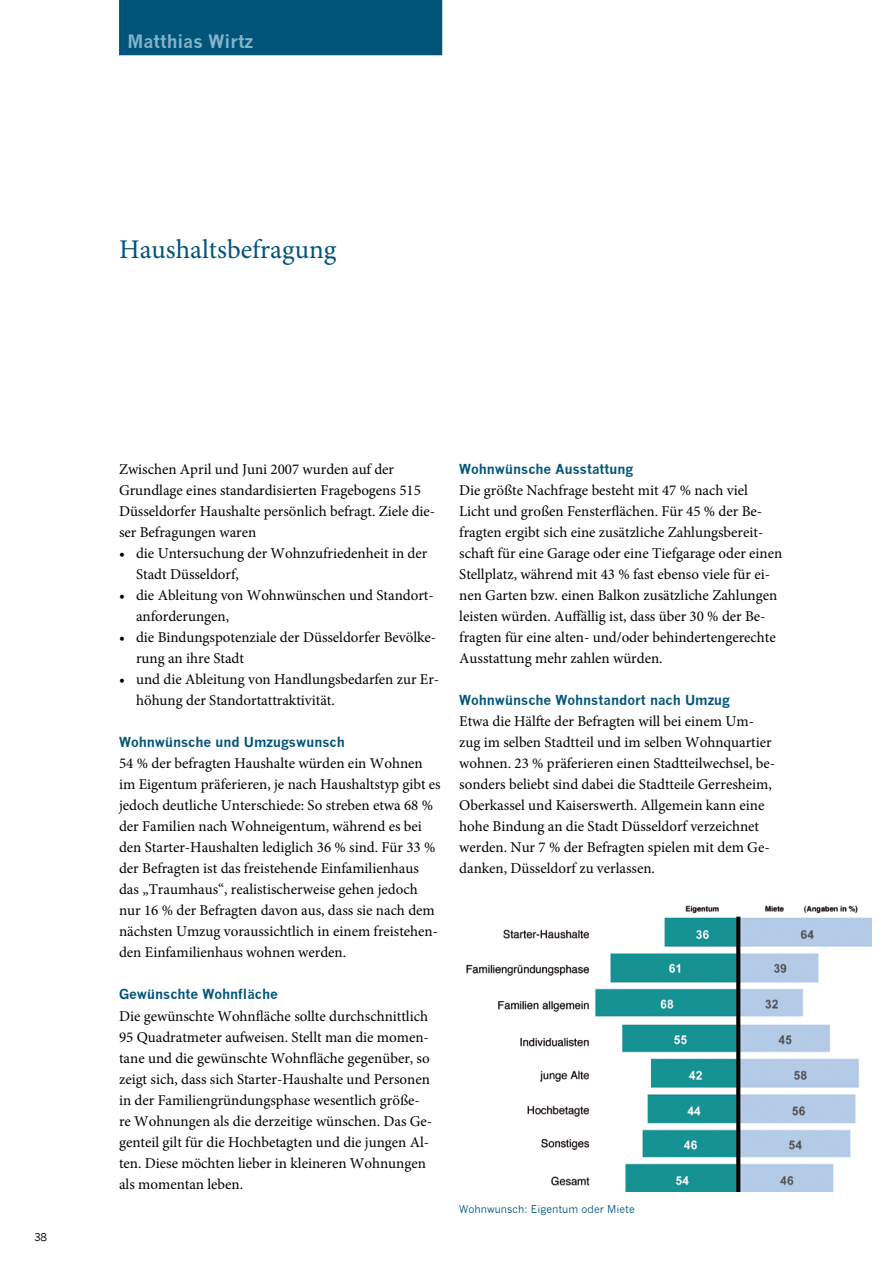
<style>
.page{position:relative;width:893px;height:1263px;background:#fff}
.page>*{position:absolute;margin:0;border:0;box-sizing:border-box;transform-origin:0 0}
.t1{font:27px "Minion Pro";color:#00547a}
.t2{font:700 18px "News Gothic";color:#85b4ca}
.t3{font:15px/21px "Minion Pro";color:#000}
.t4{font:700 13.5px "News Gothic";color:#00547a}
.t5{font:10.5px "News Gothic";color:#00547a}
.t6{font:10.5px "News Gothic";color:#000}
</style>
<div class="page">
<div style="left:119px;top:0;width:323px;height:55px;background:#00547a"></div>
<img style="left:466px;top:905px;width:406px;height:287px">
<p class="t2" style="left:128px;top:30px;width:127px">Matthias Wirtz</p>
<h1 class="t1" style="left:119px;top:231px;width:219px">Haushaltsbefragung</h1>
<p class="t6" style="left:34px;top:1231px;width:15px">38</p>
<p class="t3" style="left:119px;top:459px;width:318px">Zwischen April und Juni 2007 wurden auf der Grundlage eines standardisierten Fragebogens 515<br>Düsseldorfer Haushalte persönlich befragt. Ziele die&shy;ser Befragungen waren</p>
<p class="t3" style="left:136px;top:543px;width:293px;text-indent:-17px">• die Untersuchung der Wohnzufriedenheit in der<br>Stadt Düsseldorf,</p>
<p class="t3" style="left:136px;top:585px;width:298px;text-indent:-17px">• die Ableitung von Wohnwünschen und Standort&shy;anforderungen,</p>
<p class="t3" style="left:136px;top:627px;width:302px;text-indent:-17px">• die Bindungspotenziale der Düsseldorfer Bevölke&shy;rung an ihre Stadt</p>
<p class="t3" style="left:136px;top:669px;width:305px;text-indent:-17px">• und die Ableitung von Handlungsbedarfen zur Er&shy;höhung der Standortattraktivität.</p>
<p class="t4" style="left:119px;top:734px;width:227px">Wohnwünsche und Umzugswunsch</p>
<p class="t3" style="left:119px;top:753px;width:323px">54 % der befragten Haushalte würden ein Wohnen im Eigentum präferieren, je nach Haushaltstyp gibt es jedoch deutliche Unterschiede: So streben etwa 68 % der Familien nach Wohneigentum, während es bei den Starter-Haushalten lediglich 36 % sind. Für 33 % der Befragten ist das freistehende Einfamilienhaus das „Traumhaus“, realistischerweise gehen jedoch nur 16 % der Befragten davon aus, dass sie nach dem nächsten Umzug voraussichtlich in einem freistehen&shy;den Einfamilienhaus wohnen werden.</p>
<p class="t4" style="left:119px;top:986px;width:160px">Gewünschte Wohnfläche</p>
<p class="t3" style="left:119px;top:1005px;width:315px">Die gewünschte Wohnfläche sollte durchschnittlich 95 Quadratmeter aufweisen. Stellt man die momen&shy;tane und die gewünschte Wohnfläche gegenüber, so zeigt sich, dass sich Starter-Haushalte und Personen in der Familiengründungsphase wesentlich größe&shy;re Wohnungen als die derzeitige wünschen. Das Ge&shy;genteil gilt für die Hochbetagten und die jungen Al&shy;ten. Diese möchten lieber in kleineren Wohnungen als momentan leben.</p>
<p class="t4" style="left:459px;top:460px;width:175px">Wohnwünsche Ausstattung</p>
<p class="t3" style="left:459px;top:479px;width:325px">Die größte Nachfrage besteht mit 47 % nach viel Licht und großen Fensterflächen. Für 45 % der Be&shy;fragten ergibt sich eine zusätzliche Zahlungsbereit&shy;schaft für eine Garage oder eine Tiefgarage oder einen Stellplatz, während mit 43 % fast ebenso viele für ei&shy;nen Garten bzw. einen Balkon zusätzliche Zahlungen leisten würden. Auffällig ist, dass über 30 % der Be&shy;fragten für eine alten- und/oder behindertengerechte Ausstattung mehr zahlen würden.</p>
<p class="t4" style="left:459px;top:691px;width:272px">Wohnwünsche Wohnstandort nach Umzug</p>
<p class="t3" style="left:459px;top:710px;width:317px">Etwa die Hälfte der Befragten will bei einem Um&shy;zug im selben Stadtteil und im selben Wohnquartier wohnen. 23 % präferieren einen Stadtteilwechsel, be&shy;sonders beliebt sind dabei die Stadtteile Gerresheim, Oberkassel und Kaiserswerth. Allgemein kann eine hohe Bindung an die Stadt Düsseldorf verzeichnet werden. Nur 7 % der Befragten spielen mit dem Ge&shy;danken, Düsseldorf zu verlassen.</p>
<p class="t5" style="left:459px;top:1203px;width:177px">Wohnwunsch: Eigentum oder Miete</p>
</div>
